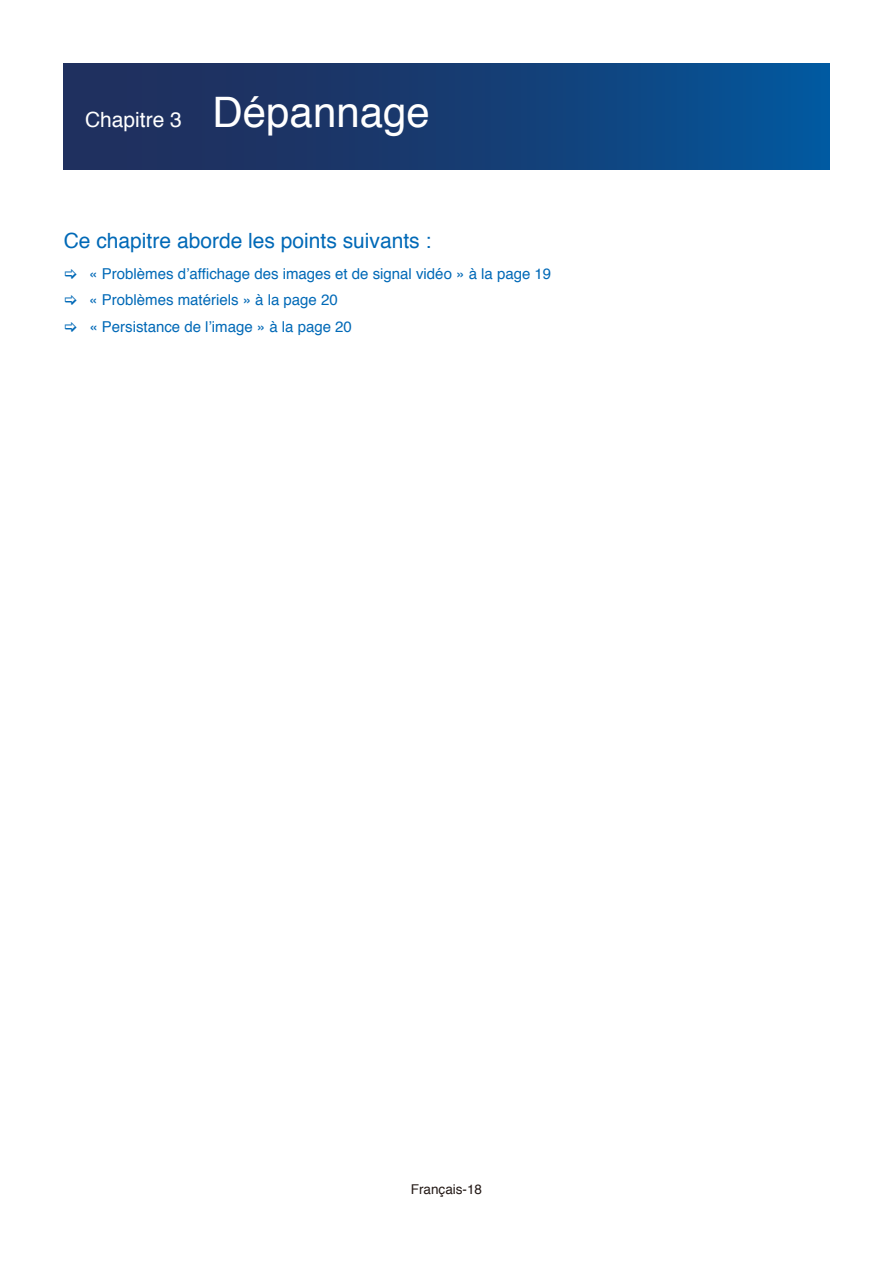
<style>
.page{position:relative;width:893px;height:1263px;background:#fff}
.page>*{position:absolute;margin:0;border:0;box-sizing:border-box;transform-origin:0 0}
.t1{font:21px "Helvetica";color:#0069b7}
.t2{font:21px "Helvetica";color:#fff}
.t3{font:15px/26.5px "Helvetica";color:#0069b7}
.t4{font:13.5px "Helvetica";color:#231916}
.s1{font-size:42px}
</style>
<div class="page">
<div style="left:64px;top:64px;width:765px;height:106px;background:linear-gradient(to right,#242954,#055497)"></div>
<h1 class="t2" style="left:85px;top:104px;width:346px">Chapitre 3 <span class="s1">Dépannage</span></h1>
<h1 class="t1" style="left:64px;top:224px;width:363px">Ce chapitre aborde les points suivants :</h1>
<p class="t3" style="left:89px;top:261px;width:463px">« Problèmes d’affichage des images et de signal vidéo » à la page 19 « Problèmes matériels » à la page 20<br>« Persistance de l’image » à la page 20</p>
<p class="t4" style="left:411px;top:1179px;width:73px">Français-18</p>
</div>
